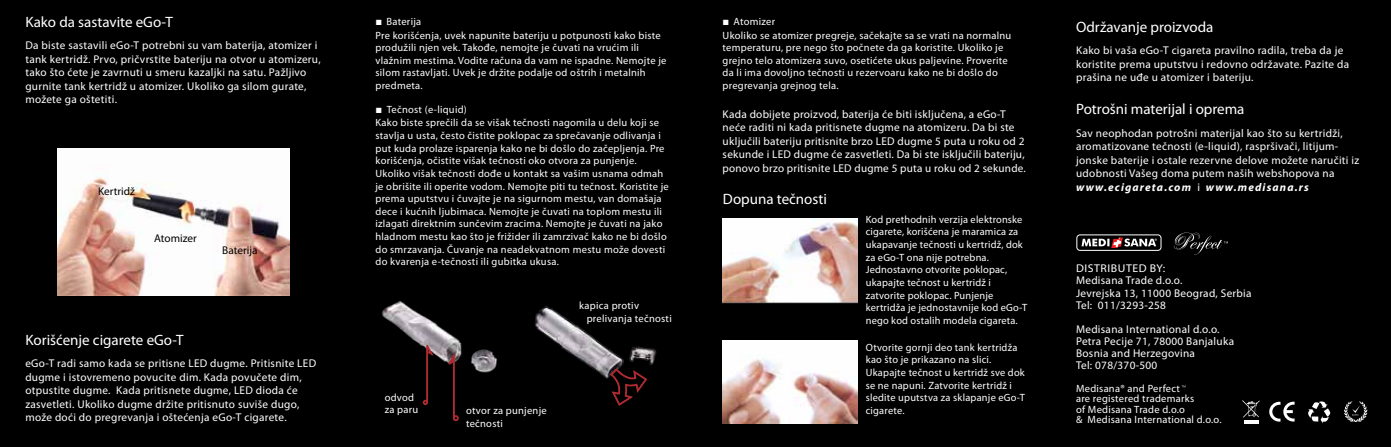
<style>
.page{position:relative;width:1391px;height:447px;background:#fff}
.page>*{position:absolute;margin:0;border:0;box-sizing:border-box;transform-origin:0 0}
.t1{font:15px "Myriad Pro";color:#fff}
.t2{font:11.25px/13.5px "Myriad Pro";letter-spacing:.025em;color:#fff}
.t3{font:11.25px/12px "Myriad Pro";letter-spacing:.025em;color:#fff;scale:1.05 1}
.t4{font:11.25px "Myriad Pro";color:#000}
.t5{font:10.5px/12.6px "Myriad Pro";letter-spacing:.025em;color:#fff}
.s1{font-family:"Arial";font-size:11.25px}
.s2{font-weight:700;font-style:italic}
</style>
<div class="page">
<div style="left:0;top:0;width:1390px;height:446px;background:#000"></div>
<img style="left:57px;top:149px;width:232px;height:146px">
<img style="left:382px;top:301px;width:275px;height:79px">
<svg style="left:448px;top:352px;width:11px;height:69px"></svg>
<svg style="left:423px;top:345px;width:10px;height:59px"></svg>
<svg style="left:610px;top:368px;width:37px;height:37px"></svg>
<img style="left:723px;top:218px;width:134px;height:86px">
<img style="left:723px;top:340px;width:134px;height:83px">
<svg style="left:1308px;top:401px;width:22px;height:22px"></svg>
<svg style="left:1269px;top:401px;width:25px;height:20px"></svg>
<svg style="left:1344px;top:401px;width:23px;height:21px"></svg>
<svg style="left:1242px;top:400px;width:17px;height:17px"></svg>
<svg style="left:1244px;top:420px;width:14px;height:3px"></svg>
<svg style="left:1081px;top:237px;width:75px;height:11px"></svg>
<div style="left:1076px;top:234px;width:85px;height:16px;border:1px solid #fff;border-radius:3px"></div>
<svg style="left:1173px;top:232px;width:54px;height:22px"></svg>
<h1 class="t1" style="left:25px;top:13px;width:149px">Kako da sastavite eGo-T</h1>
<p class="t2" style="left:25px;top:39px;width:297px">Da biste sastavili eGo-T potrebni su vam baterija, atomizer i tank kertridž. Prvo, pričvrstite bateriju na otvor u atomizeru, tako što ćete je zavrnuti u smeru kazaljki na satu. Pažljivo gurnite tank kertridž u atomizer. Ukoliko ga silom gurate, možete ga oštetiti.</p>
<p class="t4" style="left:98px;top:184px;width:38px">Kertridž</p>
<p class="t4" style="left:154px;top:231px;width:44px">Atomizer</p>
<p class="t4" style="left:222px;top:243px;width:37px">Baterija</p>
<h1 class="t1" style="left:25px;top:330px;width:160px">Korišćenje cigarete eGo-T</h1>
<p class="t2" style="left:25px;top:356px;width:292px">eGo-T radi samo kada se pritisne LED dugme. Pritisnite LED dugme i istovremeno povucite dim. Kada povučete dim, otpustite dugme. Kada pritisnete dugme, LED dioda će zasvetleti. Ukoliko dugme držite pritisnuto suviše dugo, može doći do pregrevanja i oštećenja eGo-T cigarete.</p>
<p class="t5" style="left:375px;top:15px;width:292px"><span class="s1">■</span> Baterija<br>Pre korišćenja, uvek napunite bateriju u potpunosti kako biste produžili njen vek. Takođe, nemojte je čuvati na vrućim ili vlažnim mestima. Vodite računa da vam ne ispadne. Nemojte je silom rastavljati. Uvek je držite podalje od oštrih i metalnih predmeta.</p>
<p class="t5" style="left:375px;top:103px;width:295px"><span class="s1">■</span> Tečnost (e-liquid)<br>Kako biste sprečili da se višak tečnosti nagomila u delu koji se stavlja u usta, često čistite poklopac za sprečavanje odlivanja i put kuda prolaze isparenja kako ne bi došlo do začepljenja. Pre korišćenja, očistite višak tečnosti oko otvora za punjenje.<br>Ukoliko višak tečnosti dođe u kontakt sa vašim usnama odmah je obrišite ili operite vodom. Nemojte piti tu tečnost. Koristite je prema uputstvu i čuvajte je na sigurnom mestu, van domašaja dece i kućnih ljubimaca. Nemojte je čuvati na toplom mestu ili izlagati direktnim sunčevim zracima. Nemojte je čuvati na jako hladnom mestu kao što je frižider ili zamrzivač kako ne bi došlo do smrzavanja. Čuvanje na neadekvatnom mestu može dovesti do kvarenja e-tečnosti ili gubitka ukusa.</p>
<p class="t5" style="left:385px;top:390px;width:35px">odvod za paru</p>
<p class="t5" style="left:466px;top:404px;width:82px">otvor za punjenje tečnosti</p>
<p class="t5" style="left:586px;top:299px;width:87px;text-indent:-7px">kapica protiv prelivanja tečnosti</p>
<p class="t5" style="left:722px;top:15px;width:290px"><span class="s1">■</span> Atomizer<br>Ukoliko se atomizer pregreje, sačekajte sa se vrati na normalnu temperaturu, pre nego što počnete da ga koristite. Ukoliko je grejno telo atomizera suvo, osetićete ukus paljevine. Proverite da li ima dovoljno tečnosti u rezervoaru kako ne bi došlo do pregrevanja grejnog tela.</p>
<p class="t2" style="left:722px;top:107px;width:305px">Kada dobijete proizvod, baterija će biti isključena, a eGo-T neće raditi ni kada pritisnete dugme na atomizeru. Da bi ste uključili bateriju pritisnite brzo LED dugme 5 puta u roku od 2 sekunde i LED dugme će zasvetleti. Da bi ste isključili bateriju, ponovo brzo pritisnite LED dugme 5 puta u roku od 2 sekunde.</p>
<h1 class="t1" style="left:723px;top:189px;width:105px">Dopuna tečnosti</h1>
<p class="t5" style="left:865px;top:213px;width:163px">Kod prethodnih verzija elektronske cigarete, korišćena je maramica za ukapavanje tečnosti u kertridž, dok za eGo-T ona nije potrebna.<br>Jednostavno otvorite poklopac, ukapajte tečnost u kertridž i zatvorite poklopac. Punjenje kertridža je jednostavnije kod eGo-T nego kod ostalih modela cigareta.</p>
<p class="t5" style="left:865px;top:340px;width:161px">Otvorite gornji deo tank kertridža kao što je prikazano na slici.<br>Ukapajte tečnost u kertridž sve dok se ne napuni. Zatvorite kertridž i sledite uputstva za sklapanje eGo-T cigarete.</p>
<h1 class="t1" style="left:1076px;top:17px;width:139px">Održavanje proizvoda</h1>
<p class="t2" style="left:1076px;top:43px;width:275px">Kako bi vaša eGo-T cigareta pravilno radila, treba da je koristite prema uputstvu i redovno održavate. Pazite da prašina ne uđe u atomizer i bateriju.</p>
<h1 class="t1" style="left:1076px;top:100px;width:170px">Potrošni materijal i oprema</h1>
<p class="t2" style="left:1076px;top:126px;width:285px">Sav neophodan potrošni materijal kao što su kertridži, aromatizovane tečnosti (e-liquid), raspršivači, litijum&shy;jonske baterije i ostale rezervne delove možete naručiti iz udobnosti Vašeg doma putem naših webshopova na <span class="s2">www.ecigareta.com</span> i <span class="s2">www.medisana.rs</span></p>
<p class="t3" style="left:1076px;top:262px;width:169px">DISTRIBUTED BY:<br>Medisana Trade d.o.o.<br>Jevrejska 13, 11000 Beograd, Serbia<br>Tel: 011/3293-258</p>
<p class="t2" style="left:1076px;top:322px;width:160px;line-height:12px">Medisana International d.o.o.<br>Petra Pecije 71, 78000 Banjaluka<br>Bosnia and Herzegovina<br>Tel: 078/370-500</p>
<p class="t5" style="left:1076px;top:382px;width:147px;line-height:10.5px">Medisana® and Perfect<br>are registered trademarks<br>of Medisana Trade d.o.o<br>&amp; Medisana International d.o.o.</p>
</div>
